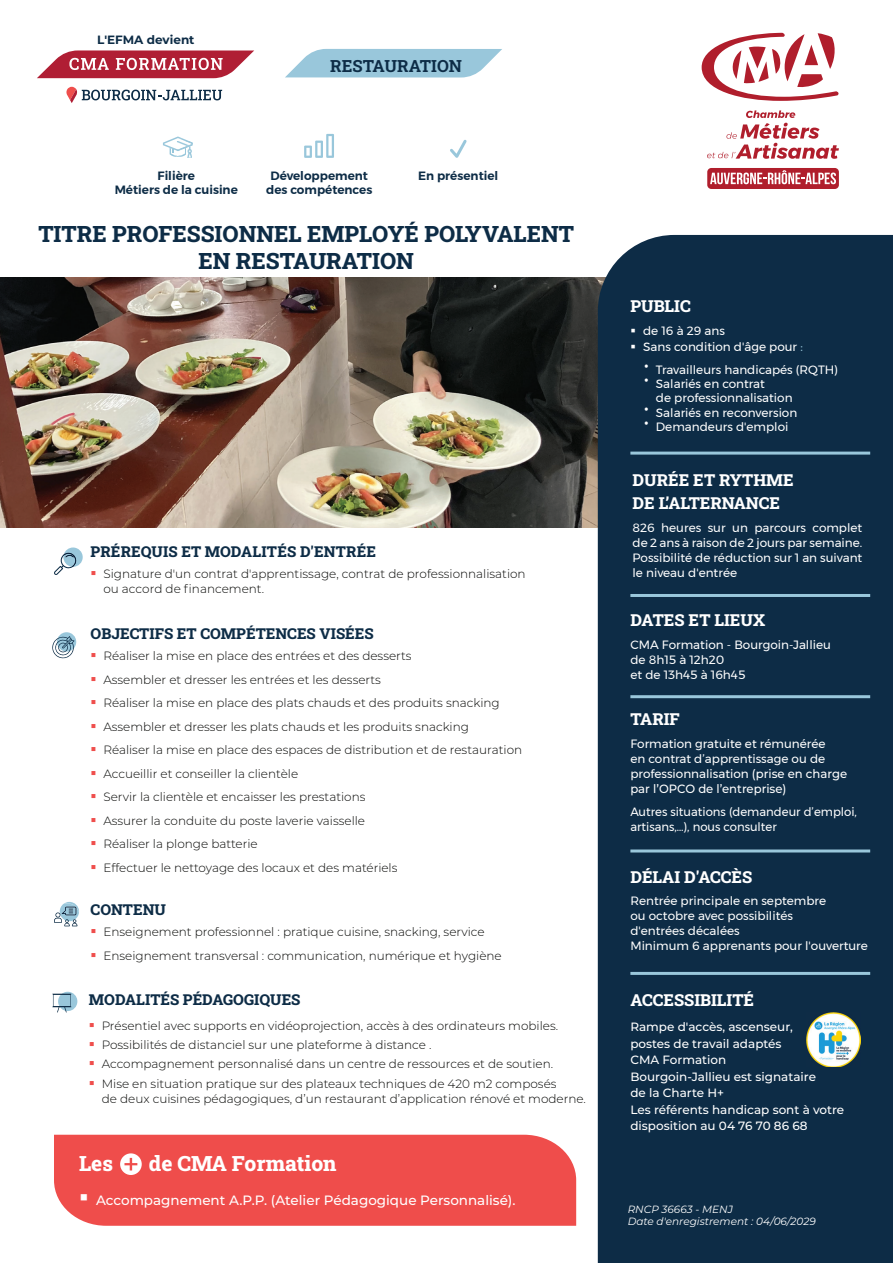
<style>
.page{position:relative;width:893px;height:1263px;background:#fff}
.page>*{position:absolute;margin:0;border:0;box-sizing:border-box;transform-origin:0 0}
.t1{font:22.5px/27px "Roboto Slab";color:#0d2c46;text-align:center}
.t2{font:21px "Roboto Slab";color:#fff}
.t3{font:16.8px "Roboto Slab";color:#0d2c46}
.t4{font:16.5px/22.5px "Roboto Slab";color:#fff}
.t5{font:15px "Roboto Slab";color:#0d2c46}
.t6{font:500 13.5px "Montserrat";color:#fff}
.t7{font:300 12px/15px "Montserrat";color:#040503}
.t8{font:12px/15px "Montserrat";color:#fff}
.t9{font:500 12px/16.5px "Montserrat";color:#fff}
.t10{font:600 12px/14.4px "Montserrat";color:#0d2c46;text-align:center}
.t11{font:700 12px "Montserrat";color:#0d2c46}
.t12{font:italic 10.5px/12px "Montserrat";color:#fff}
.s1{color:#ef4e4c}
.s2{color:#99c7db}
.s3{font-weight:500}
</style>
<div class="page">
<svg style="left:57px;top:632px;width:19px;height:19px"></svg>
<div style="left:54px;top:1135px;width:522px;height:91px;background:#ef4d4b"></div>
<img style="left:0;top:278px;width:598px;height:249px">
<svg style="left:120px;top:1153px;width:22px;height:22px"></svg>
<svg style="left:124px;top:1158px;width:13px;height:12px"></svg>
<svg style="left:58px;top:992px;width:19px;height:19px"></svg>
<svg style="left:52px;top:994px;width:19px;height:18px"></svg>
<svg style="left:52px;top:636px;width:22px;height:23px"></svg>
<svg style="left:54px;top:547px;width:29px;height:28px"></svg>
<svg style="left:54px;top:902px;width:25px;height:24px"></svg>
<div style="left:598px;top:235px;width:295px;height:1028px;background:#0d2c46"></div>
<svg style="left:707px;top:110px;width:132px;height:49px"></svg>
<svg style="left:702px;top:33px;width:137px;height:68px"></svg>
<div style="left:707px;top:168px;width:132px;height:21px;background:#b01e2c;border-radius:4px"></div>
<svg style="left:710px;top:170px;width:126px;height:14px"></svg>
<svg style="left:285px;top:49px;width:217px;height:29px;background:#a8cfe0"></svg>
<svg style="left:304px;top:134px;width:30px;height:24px"></svg>
<svg style="left:450px;top:140px;width:17px;height:18px"></svg>
<svg style="left:163px;top:137px;width:30px;height:20px"></svg>
<svg style="left:37px;top:50px;width:217px;height:28px"></svg>
<svg style="left:66px;top:87px;width:156px;height:16px"></svg>
<hr style="left:630px;top:695px;width:240px;height:3px;background:#99c7db">
<hr style="left:630px;top:849px;width:240px;height:3px;background:#99c7db">
<hr style="left:630px;top:972px;width:240px;height:3px;background:#99c7db">
<hr style="left:630px;top:594px;width:240px;height:3px;background:#99c7db">
<hr style="left:630px;top:452px;width:240px;height:3px;background:#99c7db">
<img style="left:806px;top:1012px;width:54px;height:55px">
<svg style="left:645px;top:407px;width:3px;height:4px"></svg>
<p class="t11" style="left:97px;top:31px;width:99px">L'EFMA devient</p>
<h3 class="t3" style="left:330px;top:54px;width:133px">RESTAURATION</h3>
<p class="t10" style="left:158px;top:168px;width:39px">Filière</p>
<p class="t10" style="left:418px;top:168px;width:82px">En présentiel</p>
<p class="t10" style="left:115px;top:183px;width:125px">Métiers de la cuisine</p>
<p class="t10" style="left:266px;top:168px;width:108px">Développement des compétences</p>
<h1 class="t1" style="left:38px;top:220px;width:537px">TITRE PROFESSIONNEL EMPLOYÉ POLYVALENT<br>EN RESTAURATION</h1>
<p class="t5" style="left:91px;top:541px;width:287px">PRÉREQUIS ET MODALITÉS D'ENTRÉE</p>
<p class="t7" style="left:103px;top:566px;width:424px;text-indent:-13px"><span class="s1">▪</span> Signature d'un contrat d'apprentissage, contrat de professionnalisation ou accord de financement.</p>
<p class="t5" style="left:91px;top:624px;width:285px">OBJECTIFS ET COMPÉTENCES VISÉES</p>
<p class="t7" style="left:91px;top:648px;width:323px"><span class="s1">▪</span> Réaliser la mise en place des entrées et des desserts</p>
<p class="t7" style="left:91px;top:672px;width:292px"><span class="s1">▪</span> Assembler et dresser les entrées et les desserts</p>
<p class="t7" style="left:91px;top:695px;width:411px"><span class="s1">▪</span> Réaliser la mise en place des plats chauds et des produits snacking</p>
<p class="t7" style="left:91px;top:719px;width:380px"><span class="s1">▪</span> Assembler et dresser les plats chauds et les produits snacking</p>
<p class="t7" style="left:91px;top:742px;width:433px"><span class="s1">▪</span> Réaliser la mise en place des espaces de distribution et de restauration</p>
<p class="t7" style="left:91px;top:766px;width:209px"><span class="s1">▪</span> Accueillir et conseiller la clientèle</p>
<p class="t7" style="left:91px;top:789px;width:276px"><span class="s1">▪</span> Servir la clientèle et encaisser les prestations</p>
<p class="t7" style="left:91px;top:813px;width:276px"><span class="s1">▪</span> Assurer la conduite du poste laverie vaisselle</p>
<p class="t7" style="left:91px;top:836px;width:169px"><span class="s1">▪</span> Réaliser la plonge batterie</p>
<p class="t7" style="left:91px;top:860px;width:308px"><span class="s1">▪</span> Effectuer le nettoyage des locaux et des matériels</p>
<p class="t5" style="left:91px;top:900px;width:77px">CONTENU</p>
<p class="t7" style="left:91px;top:924px;width:395px"><span class="s1">▪</span> Enseignement professionnel : pratique cuisine, snacking, service</p>
<p class="t7" style="left:91px;top:948px;width:413px"><span class="s1">▪</span> Enseignement transversal : communication, numérique et hygiène</p>
<p class="t5" style="left:89px;top:989px;width:213px">MODALITÉS PÉDAGOGIQUES</p>
<p class="t7" style="left:89px;top:1018px;width:471px"><span class="s1">▪</span> Présentiel avec supports en vidéoprojection, accès à des ordinateurs mobiles.</p>
<p class="t7" style="left:89px;top:1037px;width:344px"><span class="s1">▪</span> Possibilités de distanciel sur une plateforme à distance .</p>
<p class="t7" style="left:89px;top:1056px;width:466px"><span class="s1">▪</span> Accompagnement personnalisé dans un centre de ressources et de soutien.</p>
<p class="t7" style="left:102px;top:1075px;width:486px;text-indent:-13px"><span class="s1">▪</span> Mise en situation pratique sur des plateaux techniques de 420 m2 composés<br>de deux cuisines pédagogiques, d’un restaurant d’application rénové et moderne.</p>
<h2 class="t2" style="left:79px;top:1149px;width:35px">Les</h2>
<h2 class="t2" style="left:149px;top:1149px;width:189px">de CMA Formation</h2>
<p class="t6" style="left:79px;top:1191px;width:438px">▪ Accompagnement A.P.P. (Atelier Pédagogique Personnalisé).</p>
<h3 class="t4" style="left:630px;top:295px;width:62px">PUBLIC</h3>
<p class="t8" style="left:630px;top:323px;width:96px">▪ de 16 à 29 ans</p>
<p class="t8" style="left:656px;top:335px;width:184px;line-height:22.5px;text-indent:-26px">▪ Sans condition d'âge pour <span class="s2">:<br></span>Travailleurs handicapés (RQTH)</p>
<p class="t8" style="left:656px;top:376px;width:143px;line-height:14.4px">Salariés en contrat<br>de professionnalisation<br>Salariés en reconversion<br>Demandeurs d'emploi</p>
<h3 class="t4" style="left:632px;top:468px;width:163px">DURÉE ET RYTHME<br>DE L’ALTERNANCE</h3>
<p class="t8" style="left:632px;top:520px;width:231px;text-align:justify">826 heures sur un parcours complet de 2 ans à raison de 2 jours par semaine.<br>Possibilité de réduction sur 1 an suivant le niveau d'entrée</p>
<h3 class="t4" style="left:630px;top:608px;width:136px">DATES ET LIEUX</h3>
<p class="t8" style="left:630px;top:637px;width:202px">CMA Formation - Bourgoin-Jallieu de 8h15 à 12h20<br>et de 13h45 à 16h45</p>
<h3 class="t4" style="left:630px;top:708px;width:51px">TARIF</h3>
<p class="t8" style="left:630px;top:736px;width:218px">Formation gratuite et rémunérée<br>en contrat d’apprentissage ou de professionnalisation <span class="s3">(prise en charge par l’OPCO de l’entreprise)</span></p>
<p class="t8" style="left:630px;top:804px;width:228px">Autres situations (demandeur d’emploi, artisans,…), nous consulter</p>
<h3 class="t4" style="left:630px;top:865px;width:123px">DÉLAI D'ACCÈS</h3>
<p class="t8" style="left:630px;top:893px;width:239px">Rentrée principale en septembre<br>ou octobre avec possibilités<br>d'entrées décalées<br>Minimum 6 apprenants pour l'ouverture</p>
<h3 class="t4" style="left:630px;top:989px;width:125px">ACCESSIBILITÉ</h3>
<p class="t9" style="left:630px;top:1018px;width:215px">Rampe d'accès, ascenseur,<br>postes de travail adaptés<br>CMA Formation<br>Bourgoin-Jallieu est signataire<br>de la Charte H+<br>Les référents handicap sont à votre disposition au 04 76 70 86 68</p>
<p class="t12" style="left:628px;top:1203px;width:190px">RNCP 36663 - MENJ<br>Date d'enregistrement : 04/06/2029</p>
</div>
